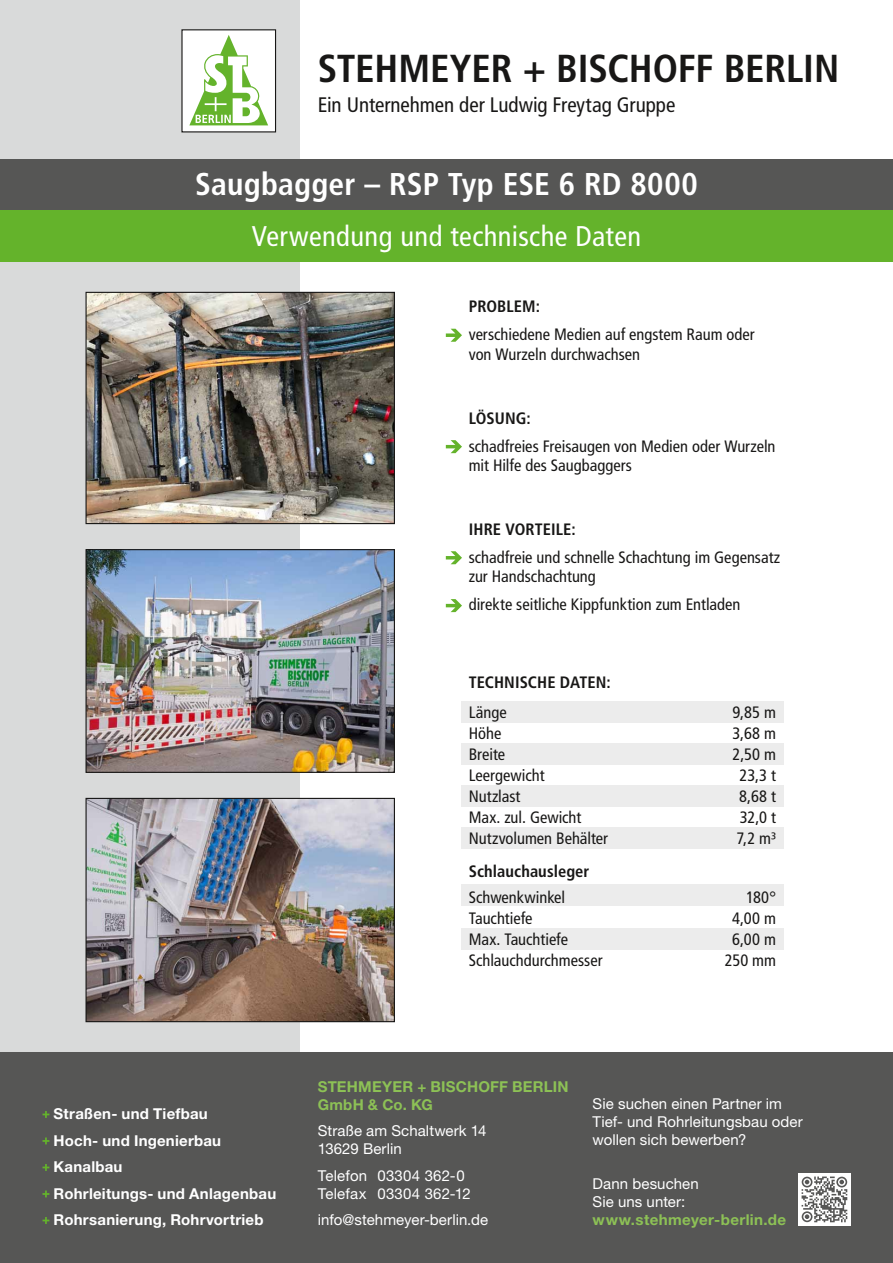
<style>
.page{position:relative;width:893px;height:1263px;background:#fff}
.page>*{position:absolute;margin:0;border:0;box-sizing:border-box;transform-origin:0 0}
.t1{font:700 condensed 39px "Frutiger";color:#181716}
.t2{font:700 condensed 31.5px "Frutiger";letter-spacing:.01em;color:#fff}
.t3{font:condensed 28.5px "Frutiger";letter-spacing:.015em;color:#fff}
.t4{font:condensed 21px "Frutiger";letter-spacing:-.005em;color:#181716}
.t5{font:condensed 16.5px/19.5px "Frutiger";color:#181716}
.t6{font:700 condensed 16.5px "Frutiger";letter-spacing:.005em;color:#181716}
.t7{font:15px/18px "Helvetica Neue LT Std";letter-spacing:.005em;color:#fff}
.t8{font:700 15px/26.5px "Helvetica Neue LT Std";letter-spacing:.015em;color:#fff}
.t9{font:700 15px/18px "Helvetica Neue LT Std";letter-spacing:.02em;color:#8dc155}
</style>
<div class="page">
<div style="left:461px;top:701px;width:323px;height:21px;background:#ececec"></div>
<div style="left:461px;top:884px;width:323px;height:22px;background:#ececec"></div>
<div style="left:461px;top:785px;width:323px;height:22px;background:#ececec"></div>
<div style="left:461px;top:743px;width:323px;height:21px;background:#ececec"></div>
<div style="left:461px;top:928px;width:323px;height:21px;background:#ececec"></div>
<div style="left:461px;top:828px;width:323px;height:21px;background:#ececec"></div>
<div style="left:0;top:0;width:300px;height:1263px;background:#d9dada"></div>
<div style="left:0;top:1052px;width:893px;height:211px;background:#565655"></div>
<div style="left:0;top:159px;width:893px;height:51px;background:#565655"></div>
<div style="left:0;top:210px;width:893px;height:51px;background:#64b32b"></div>
<img style="left:88px;top:294px;width:305px;height:228px">
<div style="left:86px;top:292px;width:309px;height:232px;border:1px solid #181716"></div>
<img style="left:88px;top:800px;width:305px;height:220px">
<div style="left:86px;top:798px;width:309px;height:224px;border:1px solid #181716"></div>
<svg style="left:43px;top:1111px;width:6px;height:7px"></svg>
<svg style="left:43px;top:1137px;width:6px;height:7px"></svg>
<svg style="left:43px;top:1164px;width:6px;height:7px"></svg>
<svg style="left:43px;top:1190px;width:6px;height:7px"></svg>
<svg style="left:43px;top:1217px;width:6px;height:7px"></svg>
<div style="left:798px;top:1173px;width:52px;height:52px;background:#fff"></div>
<svg style="left:802px;top:1176px;width:45px;height:46px"></svg>
<svg style="left:446px;top:329px;width:16px;height:13px"></svg>
<svg style="left:446px;top:440px;width:16px;height:13px"></svg>
<svg style="left:446px;top:551px;width:16px;height:13px"></svg>
<svg style="left:446px;top:599px;width:16px;height:13px"></svg>
<div style="left:181px;top:29px;width:95px;height:103px;background:#fff;border:1px solid #181716"></div>
<svg style="left:189px;top:35px;width:79px;height:90px"></svg>
<img style="left:88px;top:551px;width:305px;height:220px">
<div style="left:86px;top:549px;width:309px;height:224px;border:1px solid #181716"></div>
<h1 class="t1" style="left:318px;top:45px;width:523px">STEHMEYER + BISCHOFF BERLIN</h1>
<p class="t4" style="left:318px;top:93px;width:359px">Ein Unternehmen der Ludwig Freytag Gruppe</p>
<h2 class="t2" style="left:195px;top:165px;width:504px">SAUGBAGGER – RSP TYP ESE 6 RD 8000</h2>
<h3 class="t3" style="left:252px;top:220px;width:391px">Verwendung und technische Daten</h3>
<p class="t6" style="left:469px;top:297px;width:73px">PROBLEM:</p>
<p class="t5" style="left:469px;top:325px;width:288px">verschiedene Medien auf engstem Raum oder von Wurzeln durchwachsen</p>
<p class="t6" style="left:469px;top:408px;width:63px">LÖSUNG:</p>
<p class="t5" style="left:469px;top:436px;width:308px">schadfreies Freisaugen von Medien oder Wurzeln mit Hilfe des Saugbaggers</p>
<p class="t6" style="left:469px;top:519px;width:108px">IH RE VORTEILE:</p>
<p class="t5" style="left:469px;top:548px;width:313px">schadfreie und schnelle Schachtung im Gegensatz zur Handschachtung</p>
<p class="t5" style="left:469px;top:595px;width:273px">direkte seitliche Kippfunktion zum Entladen</p>
<p class="t6" style="left:469px;top:673px;width:144px">TECHNISCHE DATEN:</p>
<p class="t5" style="left:469px;top:702px;width:39px">Länge</p>
<p class="t5" style="left:732px;top:702px;width:45px">9,85 m</p>
<p class="t5" style="left:469px;top:723px;width:34px">Höhe</p>
<p class="t5" style="left:732px;top:723px;width:45px">3,68 m</p>
<p class="t5" style="left:469px;top:744px;width:38px">Breite</p>
<p class="t5" style="left:733px;top:744px;width:45px">2,50 m</p>
<p class="t5" style="left:469px;top:765px;width:77px">Leergewicht</p>
<p class="t5" style="left:739px;top:765px;width:38px">23,3 t</p>
<p class="t5" style="left:469px;top:786px;width:53px">Nutzlast</p>
<p class="t5" style="left:739px;top:786px;width:38px">8,68 t</p>
<p class="t5" style="left:469px;top:807px;width:114px">Max. zul. Gewicht</p>
<p class="t5" style="left:740px;top:807px;width:38px">32,0 t</p>
<p class="t5" style="left:469px;top:828px;width:141px">Nutzvolumen Behälter</p>
<p class="t5" style="left:736px;top:828px;width:41px">7,2 m³</p>
<p class="t6" style="left:469px;top:862px;width:122px">SCHLAUCHAUSLEGER</p>
<p class="t5" style="left:469px;top:887px;width:98px">Schwenkwinkel</p>
<p class="t5" style="left:746px;top:887px;width:31px">180°</p>
<p class="t5" style="left:469px;top:908px;width:65px">Tauchtiefe</p>
<p class="t5" style="left:732px;top:908px;width:45px">4,00 m</p>
<p class="t5" style="left:469px;top:929px;width:101px">Max. Tauchtiefe</p>
<p class="t5" style="left:732px;top:929px;width:45px">6,00 m</p>
<p class="t5" style="left:469px;top:950px;width:135px">Schlauchdurchmesser</p>
<p class="t5" style="left:725px;top:950px;width:53px">250 mm</p>
<p class="t8" style="left:54px;top:1100px;width:224px">Straßen- und Tiefbau<br>Hoch- und Ingenierbau<br>Kanalbau<br>Rohrleitungs- und Anlagenbau<br>Rohrsanierung, Rohrvortrieb</p>
<p class="t9" style="left:318px;top:1077px;width:252px">Stehmeyer + Bischoff Berlin<br>GmbH &amp; Co. KG</p>
<p class="t7" style="left:318px;top:1122px;width:170px">Straße am Schaltwerk 14<br>13629 Berlin</p>
<p class="t7" style="left:318px;top:1166px;width:155px">Telefon 03304 362-0<br>Telefax 03304 362-12</p>
<p class="t7" style="left:318px;top:1211px;width:172px">info@stehmeyer-berlin.de</p>
<p class="t7" style="left:593px;top:1094px;width:212px">Sie suchen einen Partner im<br>Tief- und Rohrleitungsbau oder wollen sich bewerben?</p>
<p class="t7" style="left:593px;top:1175px;width:108px">Dann besuchen<br>Sie uns unter:</p>
<p class="t9" style="left:593px;top:1211px;width:195px">www.stehmeyer-berlin.de</p>
</div>
